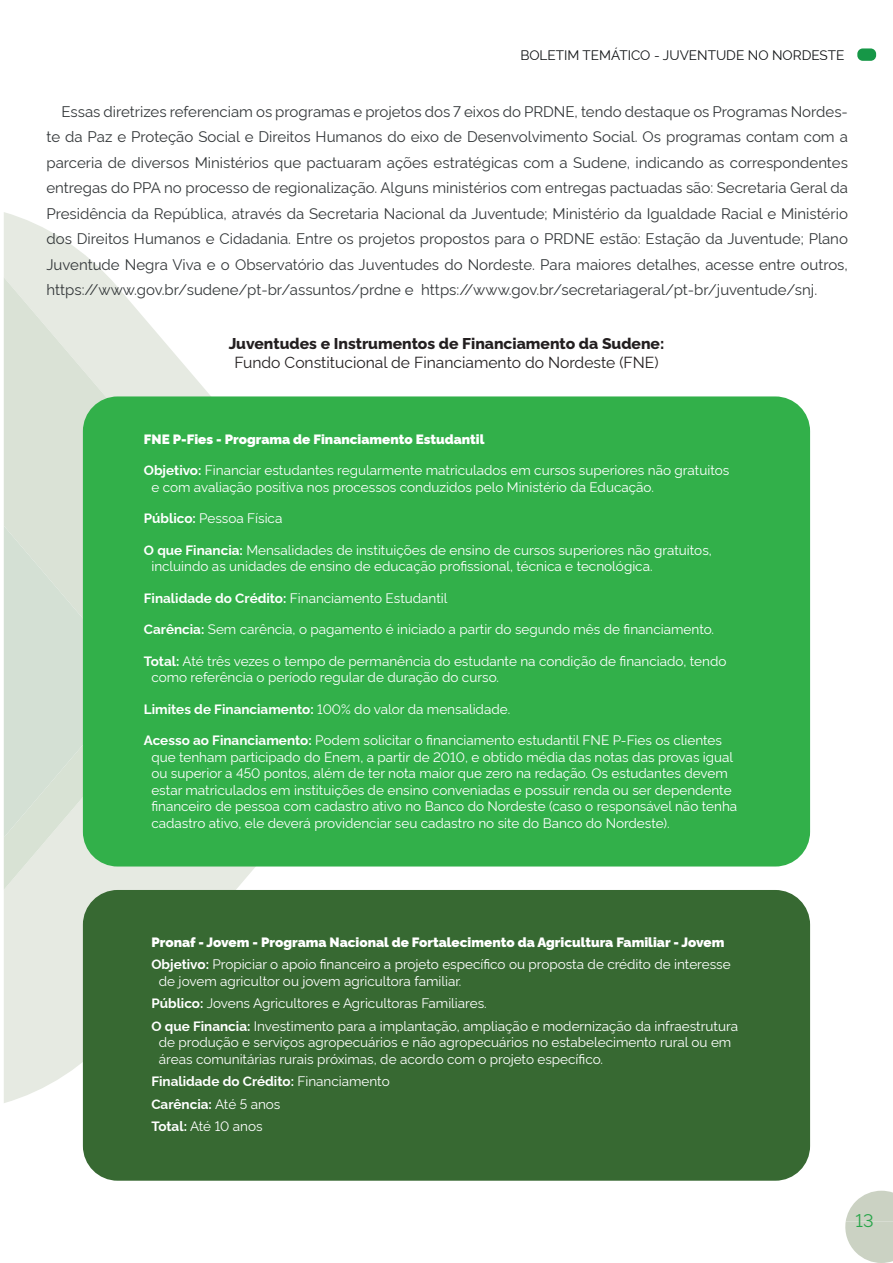
<style>
.page{position:relative;width:893px;height:1263px;background:#fff}
.page>*{position:absolute;margin:0;border:0;box-sizing:border-box;transform-origin:0 0}
.t1{font:18px "Rawline";color:#27a549}
.t2{font:15.6px "Rawline";color:#231f20}
.t3{font:800 15.6px "Rawline";color:#231f20}
.t4{font:15px/25.5px "Rawline";color:#333739;text-align:justify}
.t5{font:13.5px/16.5px "Rawline";color:#fff}
.t6{font:700 13.5px/22.5px "Rawline";color:#fff}
.t7{font:900 13.5px "Rawline";color:#fff}
.t8{font:13.5px "Rawline";color:#111416}
.s1{font-weight:700}
.s2{font-weight:900}
.s3{font-weight:400}
</style>
<div class="page">
<svg style="left:4px;top:212px;width:430px;height:891px"></svg>
<svg style="left:4px;top:277px;width:239px;height:249px"></svg>
<svg style="left:4px;top:526px;width:155px;height:364px;background:#d8e2d6"></svg>
<div style="left:857px;top:48px;width:19px;height:13px;background:#169747;border-radius:5px"></div>
<svg style="left:845px;top:1191px;width:48px;height:72px"></svg>
<div style="left:83px;top:890px;width:727px;height:291px;background:#376932;border-radius:35px"></div>
<div style="left:83px;top:396px;width:727px;height:470px;background:#32b04a;border-radius:35px"></div>
<p class="t8" style="left:520px;top:45px;width:326px">BOLETIM TEMÁTICO - JUVENTUDE NO NORDESTE</p>
<p class="t4" style="left:46px;top:97px;width:803px;text-indent:15px">Essas diretrizes referenciam os programas e projetos dos 7 eixos do PRDNE, tendo destaque os Programas Nordes&shy;te da Paz e Proteção Social e Direitos Humanos do eixo de Desenvolvimento Social. Os programas contam com a parceria de diversos Ministérios que pactuaram ações estratégicas com a Sudene, indicando as correspondentes entregas do PPA no processo de regionalização. Alguns ministérios com entregas pactuadas são: Secretaria Geral da Presidência da República, através da Secretaria Nacional da Juventude; Ministério da Igualdade Racial e Ministério dos Direitos Humanos e Cidadania. Entre os projetos propostos para o PRDNE estão: Estação da Juventude; Plano Juventude Negra Viva e o Observatório das Juventudes do Nordeste. Para maiores detalhes, acesse entre outros, https://www.gov.br/sudene/pt-br/assuntos/prdne e https://www.gov.br/secretariageral/pt-br/juventude/snj.</p>
<p class="t3" style="left:229px;top:332px;width:437px">Juventudes e Instrumentos de Financiamento da Sudene:</p>
<p class="t2" style="left:234px;top:350px;width:426px">Fundo Constitucional de Financiamento do Nordeste (FNE)</p>
<p class="t7" style="left:144px;top:429px;width:342px">FNE P-Fies - Programa de Financiamento Estudantil</p>
<p class="t5" style="left:151px;top:461px;width:579px;text-indent:-8px"><span class="s1">Objetivo:</span> Financiar estudantes regularmente matriculados em cursos superiores não gratuitos e com avaliação positiva nos processos conduzidos pelo Ministério da Educação.</p>
<p class="t5" style="left:144px;top:509px;width:140px"><span class="s1">Público:</span> Pessoa Física</p>
<p class="t5" style="left:151px;top:540px;width:562px;text-indent:-8px"><span class="s1">O que Financia:</span> Mensalidades de instituições de ensino de cursos superiores não gratuitos, incluindo as unidades de ensino de educação profissional, técnica e tecnológica.</p>
<p class="t5" style="left:144px;top:588px;width:305px"><span class="s1">Finalidade do Crédito:</span> Financiamento Estudantil</p>
<p class="t5" style="left:144px;top:620px;width:572px"><span class="s1">Carência:</span> Sem carência, o pagamento é iniciado a partir do segundo mês de financiamento.</p>
<p class="t5" style="left:151px;top:651px;width:576px;text-indent:-8px"><span class="s1">Total:</span> Até três vezes o tempo de permanência do estudante na condição de financiado, tendo como referência o período regular de duração do curso.</p>
<p class="t5" style="left:144px;top:699px;width:368px"><span class="s1">Limites de Financiamento:</span> 100% do valor da mensalidade.</p>
<p class="t5" style="left:151px;top:731px;width:587px;text-indent:-7px"><span class="s1">Acesso ao Financiamento:</span> Podem solicitar o financiamento estudantil FNE P-Fies os clientes que tenham participado do Enem, a partir de 2010, e obtido média das notas das provas igual ou superior a 450 pontos, além de ter nota maior que zero na redação. Os estudantes devem estar matriculados em instituições de ensino conveniadas e possuir renda ou ser dependente financeiro de pessoa com cadastro ativo no Banco do Nordeste (caso o responsável não tenha cadastro ativo, ele deverá providenciar seu cadastro no site do Banco do Nordeste).</p>
<p class="t5" style="left:151px;top:929px;width:581px;line-height:22.5px"><span class="s2">Pronaf - Jovem - Programa Nacional de Fortalecimento da Agricultura Familiar - Jovem<br></span><span class="s1">Objetivo:</span> Propiciar o apoio financeiro a projeto específico ou proposta de crédito de interesse</p>
<p class="t5" style="left:151px;top:968px;width:588px;line-height:22.5px;text-indent:8px">de jovem agricultor ou jovem agricultora familiar.<br><span class="s1">Público:</span> Jovens Agricultores e Agricultoras Familiares.<br><span class="s1">O que Financia:</span> Investimento para a implantação, ampliação e modernização da infraestrutura</p>
<p class="t5" style="left:159px;top:1032px;width:574px">de produção e serviços agropecuários e não agropecuários no estabelecimento rural ou em áreas comunitárias rurais próximas, de acordo com o projeto específico.</p>
<p class="t6" style="left:151px;top:1069px;width:240px">Finalidade do Crédito: <span class="s3">Financiamento<br></span>Carência: <span class="s3">Até 5 anos<br></span>Total: <span class="s3">Até 10 anos</span></p>
<h1 class="t1" style="left:856px;top:1206px;width:19px">13</h1>
</div>
